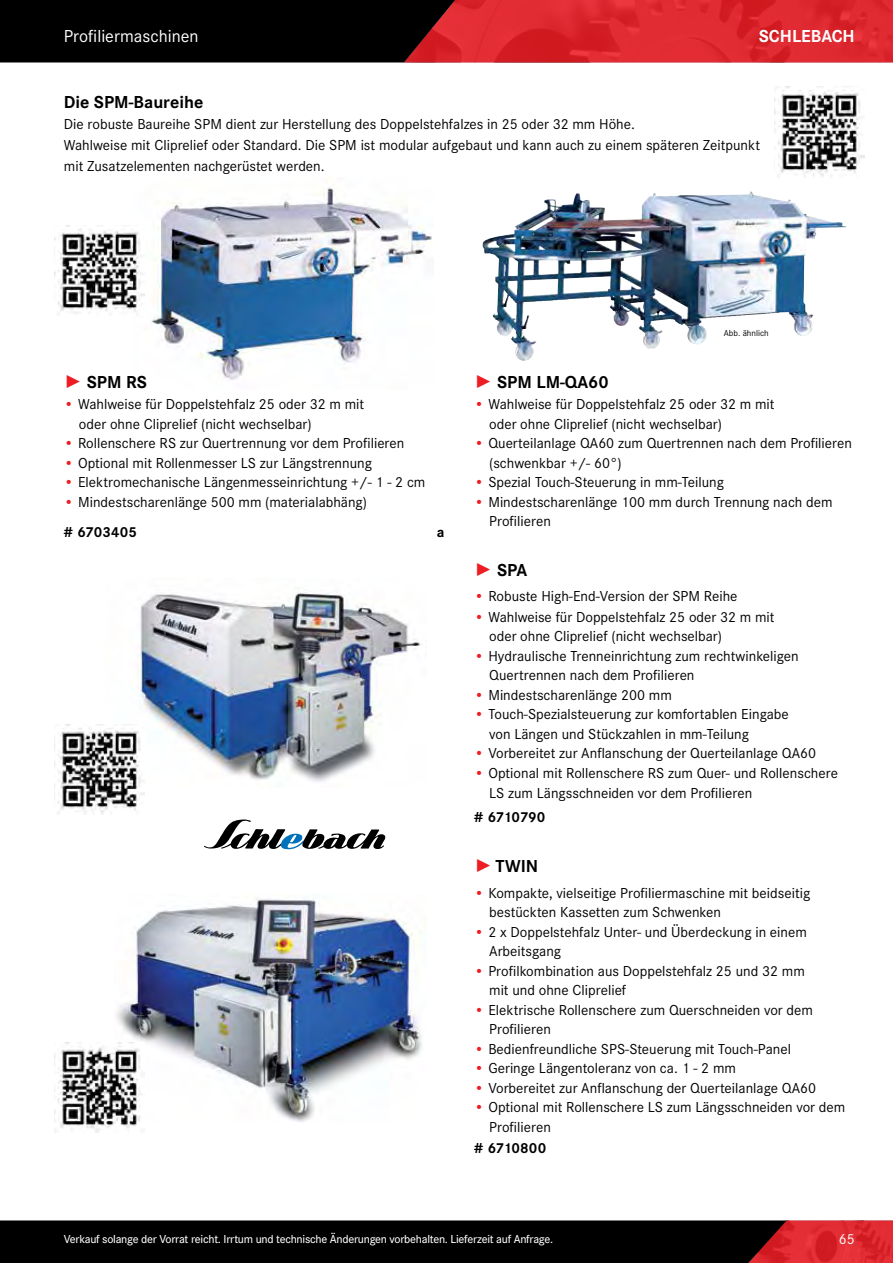
<style>
.page{position:relative;width:893px;height:1263px;background:#fff}
.page>*{position:absolute;margin:0;border:0;box-sizing:border-box;transform-origin:0 0}
.t1{font:700 18px "Corporate S Pro";color:#000}
.t2{font:18px "Corporate S Pro";color:#fff}
.t3{font:700 18px "Corporate S Pro";color:#fff}
.t4{font:15px/19.5px "Corporate S Pro";color:#000}
.t5{font:700 15px "Corporate S Pro";color:#000}
.t6{font:15px "Corporate S Pro";color:#fff}
.t7{font:500 12px "Corporate S Pro";letter-spacing:-.02em;color:#fff}
.t8{font:9px "Corporate S Pro";color:#000}
.s1{font-weight:700;color:#ed1d24}
.s2{font-weight:700}
</style>
<div class="page">
<svg style="left:0;top:1220px;width:893px;height:43px;background:#210809"></svg>
<svg style="left:0;top:0;width:893px;height:62px;background:#721418"></svg>
<img style="left:151px;top:177px;width:283px;height:203px">
<svg style="left:204px;top:819px;width:182px;height:31px"></svg>
<img style="left:139px;top:591px;width:281px;height:191px">
<img style="left:483px;top:193px;width:267px;height:148px">
<img style="left:116px;top:895px;width:306px;height:227px">
<img style="left:58px;top:724px;width:87px;height:90px">
<img style="left:774px;top:87px;width:90px;height:90px">
<img style="left:55px;top:226px;width:90px;height:88px">
<img style="left:55px;top:1043px;width:90px;height:90px">
<p class="t2" style="left:64px;top:22px;width:136px">Profiliermaschinen</p>
<p class="t3" style="left:759px;top:21px;width:97px">SCHLEBACH</p>
<p class="t1" style="left:64px;top:88px;width:141px">Die SPM-Baureihe</p>
<p class="t4" style="left:64px;top:113px;width:698px;line-height:21px">Die robuste Baureihe SPM dient zur Herstellung des Doppelstehfalzes in 25 oder 32 mm Höhe.<br>Wahlweise mit Cliprelief oder Standard. Die SPM ist modular aufgebaut und kann auch zu einem späteren Zeitpunkt mit Zusatzelementen nachgerüstet werden.</p>
<p class="t1" style="left:87px;top:368px;width:62px">SPM RS</p>
<p class="t4" style="left:79px;top:393px;width:287px;text-indent:-15px"><span class="s1">•</span> Wahlweise für Doppelstehfalz 25 oder 32 m mit oder ohne Cliprelief (nicht wechselbar)</p>
<p class="t4" style="left:64px;top:432px;width:342px"><span class="s1">•</span> Rollenschere RS zur Quertrennung vor dem Profilieren</p>
<p class="t4" style="left:64px;top:452px;width:310px"><span class="s1">•</span> Optional mit Rollenmesser LS zur Längstrennung</p>
<p class="t4" style="left:64px;top:471px;width:363px"><span class="s1">•</span> Elektromechanische Längenmesseinrichtung +/- 1 - 2 cm</p>
<p class="t4" style="left:64px;top:486px;width:305px;line-height:30px"><span class="s1">•</span> Mindestscharenlänge 500 mm (materialabhäng) <span class="s2"># 6703405</span></p>
<p class="t5" style="left:437px;top:520px;width:9px">a</p>
<p class="t8" style="left:724px;top:327px;width:46px">Abb. ähnlich</p>
<p class="t1" style="left:497px;top:368px;width:113px">SPM LM-QA60</p>
<p class="t4" style="left:489px;top:393px;width:287px;text-indent:-15px"><span class="s1">•</span> Wahlweise für Doppelstehfalz 25 oder 32 m mit oder ohne Cliprelief (nicht wechselbar)</p>
<p class="t4" style="left:489px;top:432px;width:364px;text-indent:-15px"><span class="s1">•</span> Querteilanlage QA60 zum Quertrennen nach dem Profilieren (schwenkbar +/- 60°)</p>
<p class="t4" style="left:474px;top:471px;width:251px"><span class="s1">•</span> Spezial Touch-Steuerung in mm-Teilung</p>
<p class="t4" style="left:489px;top:491px;width:345px;text-indent:-15px"><span class="s1">•</span> Mindestscharenlänge 100 mm durch Trennung nach dem<br>Profilieren</p>
<p class="t1" style="left:497px;top:555px;width:32px">SPA</p>
<p class="t4" style="left:474px;top:585px;width:265px"><span class="s1">•</span> Robuste High-End-Version der SPM Reihe</p>
<p class="t4" style="left:489px;top:606px;width:287px;text-indent:-15px"><span class="s1">•</span> Wahlweise für Doppelstehfalz 25 oder 32 m mit oder ohne Cliprelief (nicht wechselbar)</p>
<p class="t4" style="left:489px;top:645px;width:311px;text-indent:-15px"><span class="s1">•</span> Hydraulische Trenneinrichtung zum rechtwinkeligen<br>Quertrennen nach dem Profilieren</p>
<p class="t4" style="left:474px;top:684px;width:199px"><span class="s1">•</span> Mindestscharenlänge 200 mm</p>
<p class="t4" style="left:489px;top:704px;width:301px;text-indent:-15px"><span class="s1">•</span> Touch-Spezialsteuerung zur komfortablen Eingabe von Längen und Stückzahlen in mm-Teilung</p>
<p class="t4" style="left:474px;top:743px;width:343px"><span class="s1">•</span> Vorbereitet zur Anflanschung der Querteilanlage QA60</p>
<p class="t4" style="left:489px;top:762px;width:350px;text-indent:-15px"><span class="s1">•</span> Optional mit Rollenschere RS zum Quer- und Rollenschere<br>LS zum Längsschneiden vor dem Profilieren</p>
<p class="t5" style="left:474px;top:805px;width:73px"># 6710790</p>
<p class="t1" style="left:495px;top:852px;width:44px">TWIN</p>
<p class="t4" style="left:489px;top:882px;width:323px;text-indent:-15px"><span class="s1">•</span> Kompakte, vielseitige Profiliermaschine mit beidseitig bestückten Kassetten zum Schwenken</p>
<p class="t4" style="left:489px;top:921px;width:319px;text-indent:-15px"><span class="s1">•</span> 2 x Doppelstehfalz Unter- und Überdeckung in einem<br>Arbeitsgang</p>
<p class="t4" style="left:489px;top:960px;width:317px;text-indent:-15px"><span class="s1">•</span> Profilkombination aus Doppelstehfalz 25 und 32 mm mit und ohne Cliprelief</p>
<p class="t4" style="left:489px;top:999px;width:325px;text-indent:-15px"><span class="s1">•</span> Elektrische Rollenschere zum Querschneiden vor dem<br>Profilieren</p>
<p class="t4" style="left:474px;top:1038px;width:318px"><span class="s1">•</span> Bedienfreundliche SPS-Steuerung mit Touch-Panel</p>
<p class="t4" style="left:474px;top:1057px;width:263px"><span class="s1">•</span> Geringe Längentoleranz von ca. 1 - 2 mm</p>
<p class="t4" style="left:474px;top:1077px;width:343px"><span class="s1">•</span> Vorbereitet zur Anflanschung der Querteilanlage QA60</p>
<p class="t4" style="left:489px;top:1096px;width:358px;text-indent:-15px"><span class="s1">•</span> Optional mit Rollenschere LS zum Längsschneiden vor dem<br>Profilieren</p>
<p class="t5" style="left:474px;top:1136px;width:74px"># 6710800</p>
<p class="t7" style="left:64px;top:1230px;width:491px">Verkauf solange der Vorrat reicht. Irrtum und technische Änderungen vorbehalten. Lieferzeit auf Anfrage.</p>
<p class="t6" style="left:839px;top:1228px;width:17px">65</p>
</div>
